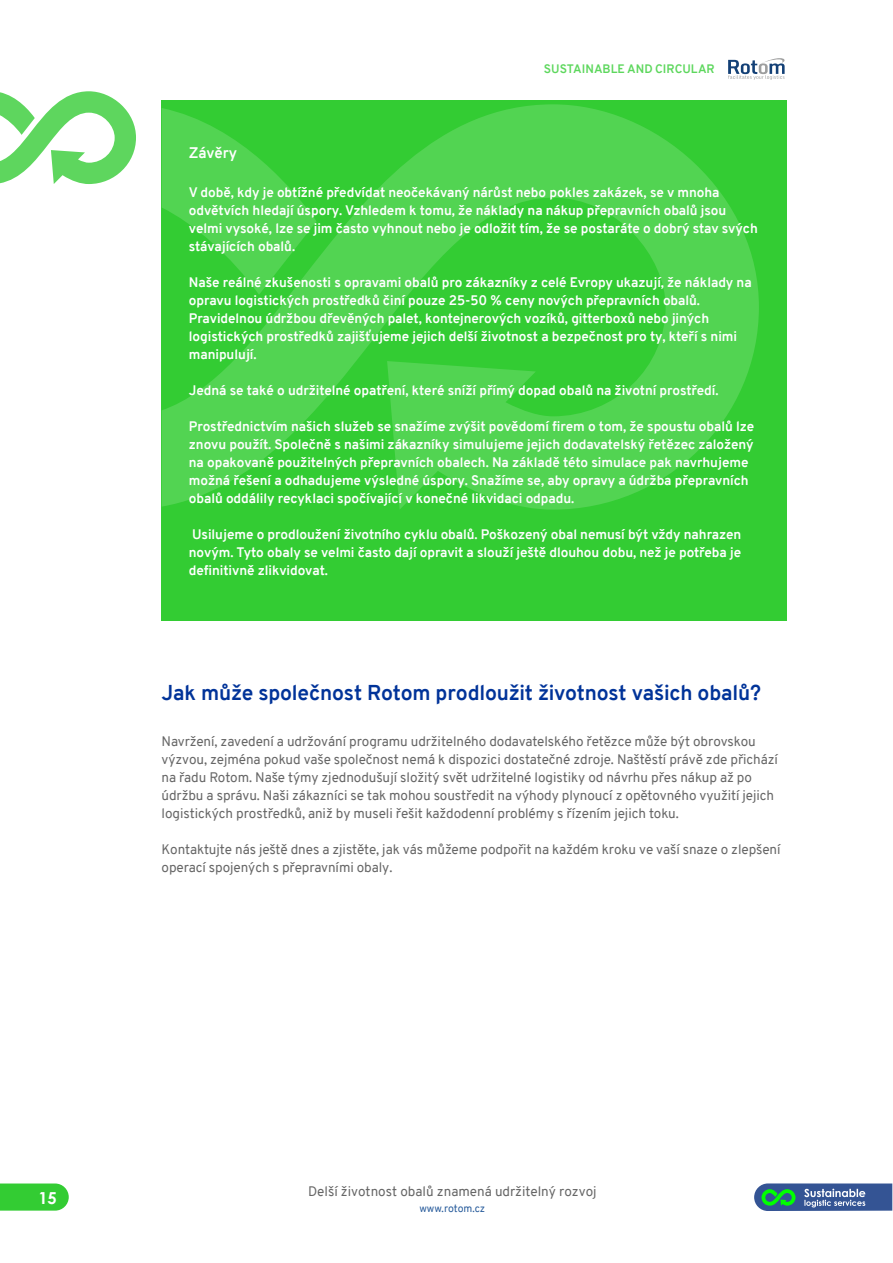
<style>
.page{position:relative;width:893px;height:1263px;background:#fff}
.page>*{position:absolute;margin:0;border:0;box-sizing:border-box;transform-origin:0 0}
.t1{font:700 21px "Overpass";letter-spacing:-.01em;color:#039}
.t2{font:700 16.5px "Century Gothic";color:#fff}
.t3{font:700 15px "Overpass";letter-spacing:-.005em;color:#fff}
.t4{font:700 13.5px/18px "Overpass";letter-spacing:-.005em;color:#fff}
.t5{font:13.5px/18px "Overpass";letter-spacing:-.005em;color:#666}
.t6{font:700 12px "Overpass";color:#5dd75d}
.t7{font:10.5px "Overpass";color:#275b9b}
</style>
<div class="page">
<svg style="left:0;top:91px;width:136px;height:93px"></svg>
<svg style="left:0;top:1183px;width:69px;height:27px;background:#3fcf3f"></svg>
<svg style="left:754px;top:1183px;width:138px;height:28px;background:#4b7897"></svg>
<svg style="left:728px;top:58px;width:57px;height:22px"></svg>
<div style="left:162px;top:100px;width:625px;height:521px;background:#3c3"></div>
<svg style="left:162px;top:104px;width:597px;height:406px;fill:#52d452"></svg>
<p class="t6" style="left:544px;top:61px;width:172px">SUSTAINABLE AND CIRCULAR</p>
<p class="t3" style="left:189px;top:142px;width:50px">Závěry</p>
<p class="t4" style="left:189px;top:184px;width:570px">V době, kdy je obtížné předvídat neočekávaný nárůst nebo pokles zakázek, se v mnoha odvětvích hledají úspory. Vzhledem k tomu, že náklady na nákup přepravních obalů jsou velmi vysoké, lze se jim často vyhnout nebo je odložit tím, že se postaráte o dobrý stav svých stávajících obalů.</p>
<p class="t4" style="left:189px;top:274px;width:564px">Naše reálné zkušenosti s opravami obalů pro zákazníky z celé Evropy ukazují, že náklady na opravu logistických prostředků činí pouze 25-50 % ceny nových přepravních obalů.<br>Pravidelnou údržbou dřevěných palet, kontejnerových vozíků, gitterboxů nebo jiných logistických prostředků zajišťujeme jejich delší životnost a bezpečnost pro ty, kteří s nimi manipulují.</p>
<p class="t4" style="left:189px;top:382px;width:531px">Jedná se také o udržitelné opatření, které sníží přímý dopad obalů na životní prostředí.</p>
<p class="t4" style="left:189px;top:418px;width:567px">Prostřednictvím našich služeb se snažíme zvýšit povědomí firem o tom, že spoustu obalů lze znovu použít. Společně s našimi zákazníky simulujeme jejich dodavatelský řetězec založený na opakovaně použitelných přepravních obalech. Na základě této simulace pak navrhujeme možná řešení a odhadujeme výsledné úspory. Snažíme se, aby opravy a údržba přepravních obalů oddálily recyklaci spočívající v konečné likvidaci odpadu.</p>
<p class="t4" style="left:189px;top:526px;width:554px;text-align:justify">Usilujeme o prodloužení životního cyklu obalů. Poškozený obal nemusí být vždy nahrazen novým. Tyto obaly se velmi často dají opravit a slouží ještě dlouhou dobu, než je potřeba je definitivně zlikvidovat.</p>
<h1 class="t1" style="left:162px;top:678px;width:601px">Jak může společnost Rotom prodloužit životnost vašich obalů?</h1>
<p class="t5" style="left:162px;top:732px;width:618px">Navržení, zavedení a udržování programu udržitelného dodavatelského řetězce může být obrovskou výzvou, zejména pokud vaše společnost nemá k dispozici dostatečné zdroje. Naštěstí právě zde přichází na řadu Rotom. Naše týmy zjednodušují složitý svět udržitelné logistiky od návrhu přes nákup až po údržbu a správu. Naši zákazníci se tak mohou soustředit na výhody plynoucí z opětovného využití jejich logistických prostředků, aniž by museli řešit každodenní problémy s řízením jejich toku.</p>
<p class="t5" style="left:162px;top:840px;width:620px">Kontaktujte nás ještě dnes a zjistěte, jak vás můžeme podpořit na každém kroku ve vaší snaze o zlepšení operací spojených s přepravními obaly.</p>
<p class="t2" style="left:38px;top:1185px;width:20px">15</p>
<p class="t5" style="left:308px;top:1182px;width:290px">Delší životnost obalů znamená udržitelný rozvoj</p>
<p class="t7" style="left:419px;top:1200px;width:67px">www.rotom.cz</p>
</div>
